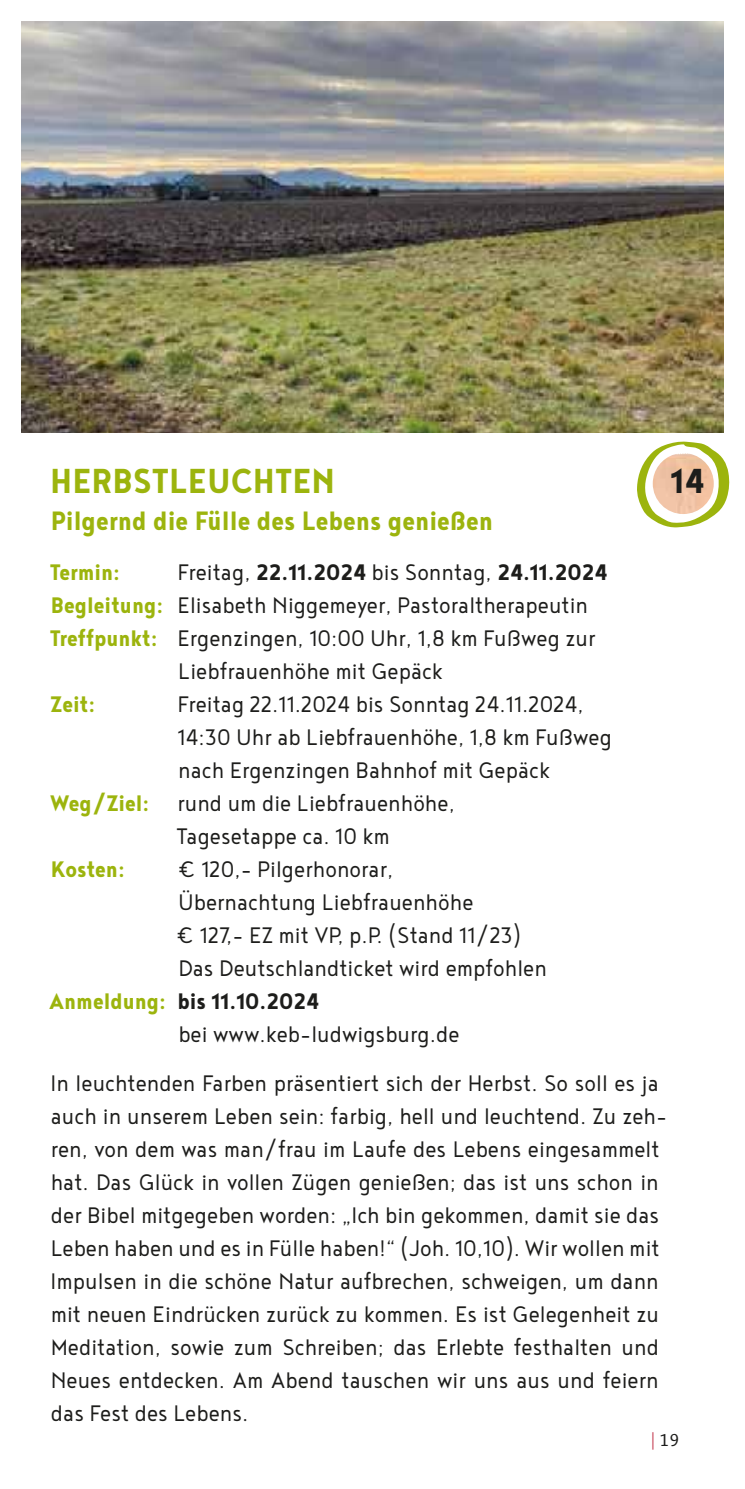
<style>
.page{position:relative;width:745px;height:1489px;background:#fff}
.page>*{position:absolute;margin:0;border:0;box-sizing:border-box;transform-origin:0 0}
.t1{font:700 42.5px "Noyh Geometric Slim";color:#9cb40d}
.t2{font:700 42.5px "Noyh Geometric Slim";color:#1d1d1b}
.t3{font:700 32.5px "Noyh Geometric Slim";color:#9cb40d}
.t4{font:300 27.5px/33px "Noyh Geometric Slim";color:#1d1d1b}
.t5{font:700 27.5px "Noyh Geometric Slim";color:#1d1d1b}
.t6{font:700 27.5px "Noyh Geometric Slim";color:#9cb40d}
.t7{font:17.5px "Le Monde Courrier Std";color:#1d1d1b}
.s1{font-weight:300}
.s2{font-weight:700;color:#9cb40d}
.s3{color:#9cb40d}
.s4{color:#ca4f62}
</style>
<div class="page">
<svg style="left:637px;top:441px;width:92px;height:86px"></svg>
<img style="left:21px;top:21px;width:702px;height:411px">
<h1 class="t1" style="left:50px;top:453px;width:286px">HERBSTLEUCHTEN</h1>
<h1 class="t2" style="left:670px;top:454px;width:35px">14</h1>
<p class="t3" style="left:51px;top:500px;width:443px">Pilgernd die Fülle des Lebens genießen</p>
<p class="t6" style="left:50px;top:554px;width:72px">Termin:</p>
<p class="t5" style="left:177px;top:554px;width:431px"><span class="s1">Freitag,</span> 22.11.2024 <span class="s1">bis Sonntag,</span> 24.11.2024</p>
<p class="t4" style="left:51px;top:586px;width:538px"><span class="s2">Begleitung:</span> Elisabeth Niggemeyer, Pastoraltherapeutin</p>
<p class="t4" style="left:50px;top:619px;width:546px"><span class="s2">Treffpunkt:</span> Ergenzingen, 10:00 Uhr, 1,8 km Fußweg zur</p>
<p class="t4" style="left:178px;top:652px;width:266px">Liebfrauenhöhe mit Gepäck</p>
<p class="t6" style="left:51px;top:686px;width:46px">Zeit:</p>
<p class="t4" style="left:177px;top:685px;width:407px">Freitag 22.11.2024 bis Sonntag 24.11.2024,</p>
<p class="t4" style="left:177px;top:718px;width:436px">14:30 Uhr ab Liebfrauenhöhe, 1,8 km Fußweg</p>
<p class="t4" style="left:178px;top:751px;width:373px">nach Ergenzingen Bahnhof mit Gepäck</p>
<p class="t4" style="left:50px;top:784px;width:406px"><span class="s2">Weg/Ziel:</span> rund um die Liebfrauenhöhe,</p>
<p class="t4" style="left:176px;top:817px;width:215px">Tagesetappe ca. 10 km</p>
<p class="t6" style="left:51px;top:851px;width:75px">Kosten:</p>
<p class="t4" style="left:177px;top:850px;width:217px">€ 120,– Pilgerhonorar,</p>
<p class="t4" style="left:178px;top:883px;width:297px">Übernachtung Liebfrauenhöhe</p>
<p class="t4" style="left:176px;top:916px;width:347px">€ 127,– EZ mit VP, p.P. (Stand 11/23)</p>
<p class="t4" style="left:178px;top:949px;width:370px">Das Deutschlandticket wird empfohlen</p>
<p class="t5" style="left:49px;top:983px;width:271px"><span class="s3">Anmeldung:</span> bis 11.10.2024</p>
<p class="t4" style="left:178px;top:1015px;width:282px">bei www.keb-ludwigsburg.de</p>
<p class="t4" style="left:51px;top:1065px;width:617px">In leuchtenden Farben präsentiert sich der Herbst. So soll es ja auch in unserem Leben sein: farbig, hell und leuchtend. Zu zeh&shy;ren, von dem was man/frau im Laufe des Lebens eingesammelt hat. Das Glück in vollen Zügen genießen; das ist uns schon in der Bibel mitgegeben worden: „Ich bin gekommen, damit sie das Leben haben und es in Fülle haben!“ (Joh. 10,10). Wir wollen mit Impulsen in die schöne Natur aufbrechen, schweigen, um dann mit neuen Eindrücken zurück zu kommen. Es ist Gelegenheit zu Meditation, sowie zum Schreiben; das Erlebte festhalten und Neues entdecken. Am Abend tauschen wir uns aus und feiern das Fest des Lebens.</p>
<p class="t7" style="left:650px;top:1429px;width:29px"><span class="s4">|</span> 19</p>
</div>
